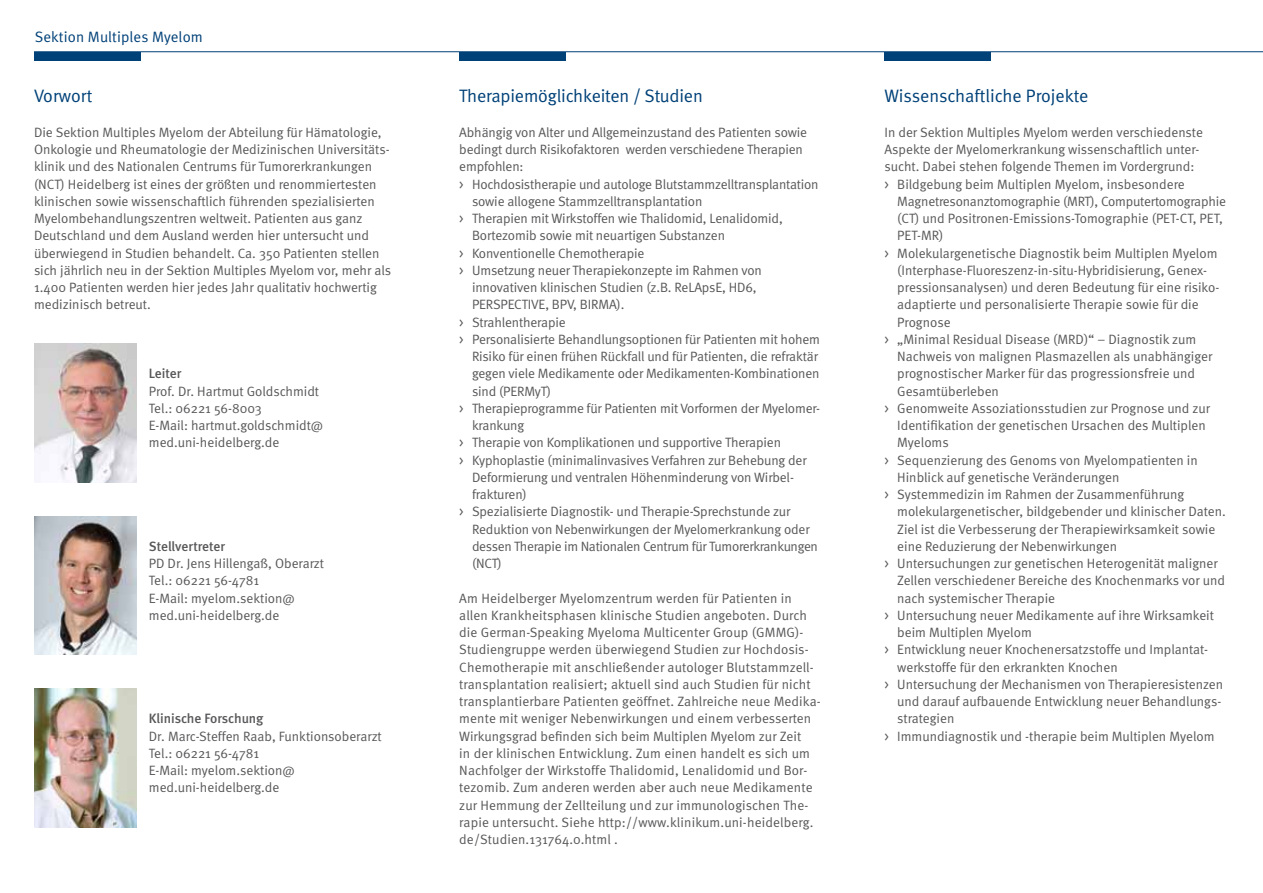
<style>
.page{position:relative;width:1263px;height:893px;background:#fff}
.page>*{position:absolute;margin:0;border:0;box-sizing:border-box;transform-origin:0 0}
.t1{font:18px "Meta Normal";letter-spacing:-.01em;color:#004178}
.t2{font:15px "Meta Normal";letter-spacing:.01em;color:#004178}
.t3{font:13.5px/17.2px "Meta Normal";color:#58585a}
.t4{font:13.5px "Meta Normal";letter-spacing:-.02em;color:#58585a}
.t5{font:500 13.5px "Meta";color:#58585a}
</style>
<div class="page">
<hr style="left:34px;top:51px;width:1229px;height:1px;background:#004178">
<div style="left:34px;top:52px;width:106px;height:8px;background:#004178"></div>
<div style="left:459px;top:52px;width:107px;height:8px;background:#004178"></div>
<div style="left:884px;top:52px;width:107px;height:8px;background:#004178"></div>
<img style="left:34px;top:344px;width:102px;height:138px">
<img style="left:34px;top:516px;width:102px;height:139px">
<img style="left:34px;top:689px;width:102px;height:138px">
<p class="t2" style="left:35px;top:28px;width:170px">Sektion Multiples Myelom</p>
<h1 class="t1" style="left:34px;top:86px;width:60px">Vorwort</h1>
<p class="t3" style="left:34px;top:123px;width:359px">Die Sektion Multiples Myelom der Abteilung für Hämatologie, Onkologie und Rheumatologie der Medizinischen Universitäts&shy;klinik und des Nationalen Centrums für Tumorerkrankungen (NCT) Heidelberg ist eines der größten und renommiertesten klinischen sowie wissenschaftlich führenden spezialisierten Myelombehandlungszentren weltweit. Patienten aus ganz Deutschland und dem Ausland werden hier untersucht und überwiegend in Studien behandelt. Ca. 350 Patienten stellen sich jährlich neu in der Sektion Multiples Myelom vor, mehr als 1.400 Patienten werden hier jedes Jahr qualitativ hochwertig medizinisch betreut.</p>
<p class="t5" style="left:149px;top:366px;width:34px">Leiter</p>
<p class="t3" style="left:149px;top:382px;width:176px">Prof. Dr. Hartmut Goldschmidt<br>Tel.: 06221 56-8003<br>E-Mail: hartmut.goldschmidt@ med.uni-heidelberg.de</p>
<p class="t5" style="left:149px;top:538px;width:78px">Stellvertreter</p>
<p class="t3" style="left:149px;top:555px;width:177px">PD Dr. Jens Hillengaß, Oberarzt<br>Tel.: 06221 56-4781<br>E-Mail: myelom.sektion@ med.uni-heidelberg.de</p>
<p class="t5" style="left:149px;top:711px;width:116px">Klinische Forschung</p>
<p class="t3" style="left:149px;top:727px;width:234px">Dr. Marc-Steffen Raab, Funktionsoberarzt<br>Tel.: 06221 56-4781<br>E-Mail: myelom.sektion@ med.uni-heidelberg.de</p>
<h1 class="t1" style="left:459px;top:86px;width:245px">Therapiemöglichkeiten / Studien</h1>
<p class="t3" style="left:459px;top:123px;width:349px">Abhängig von Alter und Allgemeinzustand des Patienten sowie</p>
<p class="t3" style="left:459px;top:141px;width:345px">bedingt durch Risikofaktoren werden verschiedene Therapien</p>
<p class="t3" style="left:459px;top:158px;width:66px">empfohlen:</p>
<p class="t3" style="left:459px;top:175px;width:361px">&gt; Hochdosistherapie und autologe Blutstammzelltransplantation</p>
<p class="t3" style="left:472px;top:192px;width:232px">sowie allogene Stammzelltransplantation</p>
<p class="t3" style="left:459px;top:210px;width:325px">&gt; Therapien mit Wirkstoffen wie Thalidomid, Lenalidomid,</p>
<p class="t3" style="left:472px;top:227px;width:255px">Bortezomib sowie mit neuartigen Substanzen</p>
<p class="t3" style="left:459px;top:244px;width:187px">&gt; Konventionelle Chemotherapie</p>
<p class="t3" style="left:459px;top:261px;width:304px">&gt; Umsetzung neuer Therapiekonzepte im Rahmen von</p>
<p class="t3" style="left:472px;top:279px;width:286px">innovativen klinischen Studien (z.B. ReLApsE, HD6,</p>
<p class="t3" style="left:472px;top:296px;width:154px">PERSPECTIVE, BPV, BIRMA).</p>
<p class="t3" style="left:459px;top:313px;width:108px">&gt; Strahlentherapie</p>
<p class="t3" style="left:459px;top:330px;width:362px">&gt; Personalisierte Behandlungsoptionen für Patienten mit hohem</p>
<p class="t3" style="left:472px;top:348px;width:347px">Risiko für einen frühen Rückfall und für Patienten, die refraktär</p>
<p class="t3" style="left:472px;top:365px;width:349px">gegen viele Medikamente oder Medikamenten-Kombinationen</p>
<p class="t3" style="left:472px;top:382px;width:81px">sind (PERMyT)</p>
<p class="t3" style="left:459px;top:399px;width:362px">&gt; Therapieprogramme für Patienten mit Vorformen der Myelomer-</p>
<p class="t4" style="left:472px;top:418px;width:54px">krankung</p>
<p class="t3" style="left:459px;top:434px;width:323px">&gt; Therapie von Komplikationen und supportive Therapien</p>
<p class="t3" style="left:459px;top:451px;width:349px">&gt; Kyphoplastie (minimalinvasives Verfahren zur Behebung der</p>
<p class="t3" style="left:472px;top:468px;width:323px">Deformierung und ventralen Höhenminderung von Wirbel-</p>
<p class="t3" style="left:472px;top:486px;width:56px">frakturen)</p>
<p class="t3" style="left:459px;top:503px;width:333px">&gt; Spezialisierte Diagnostik- und Therapie-Sprechstunde zur</p>
<p class="t3" style="left:472px;top:520px;width:339px">Reduktion von Nebenwirkungen der Myelomerkrankung oder</p>
<p class="t4" style="left:472px;top:538px;width:347px">dessen Therapie im Nationalen Centrum für Tumorerkrankungen</p>
<p class="t3" style="left:472px;top:555px;width:31px">(NCT)</p>
<p class="t3" style="left:459px;top:589px;width:363px">Am Heidelberger Myelomzentrum werden für Patienten in allen Krankheitsphasen klinische Studien angeboten. Durch die German-Speaking Myeloma Multicenter Group (GMMG)- Studiengruppe werden überwiegend Studien zur Hochdosis-Chemotherapie mit anschließender autologer Blutstammzell&shy;transplantation realisiert; aktuell sind auch Studien für nicht transplantierbare Patienten geöffnet. Zahlreiche neue Medika&shy;mente mit weniger Nebenwirkungen und einem verbesserten Wirkungsgrad befinden sich beim Multiplen Myelom zur Zeit<br>in der klinischen Entwicklung. Zum einen handelt es sich um Nachfolger der Wirkstoffe Thalidomid, Lenalidomid und Bor&shy;tezomib. Zum anderen werden aber auch neue Medikamente zur Hemmung der Zellteilung und zur immunologischen The&shy;rapie untersucht. Siehe http://www.klinikum.uni-heidelberg. de/Studien.131764.0.html .</p>
<h1 class="t1" style="left:884px;top:86px;width:205px">Wissenschaftliche Projekte</h1>
<p class="t3" style="left:884px;top:123px;width:320px">In der Sektion Multiples Myelom werden verschiedenste Aspekte der Myelomerkrankung wissenschaftlich unter&shy;sucht. Dabei stehen folgende Themen im Vordergrund:<br>&gt; Bildgebung beim Multiplen Myelom, insbesondere</p>
<p class="t3" style="left:897px;top:192px;width:330px">Magnetresonanztomographie (MRT), Computertomographie</p>
<p class="t3" style="left:897px;top:210px;width:327px">(CT) und Positronen-Emissions-Tomographie (PET-CT, PET,</p>
<p class="t3" style="left:897px;top:227px;width:48px">PET-MR)</p>
<p class="t3" style="left:884px;top:244px;width:334px">&gt; Molekulargenetische Diagnostik beim Multiplen Myelom</p>
<p class="t3" style="left:897px;top:261px;width:311px">(Interphase-Fluoreszenz-in-situ-Hybridisierung, Genex-</p>
<p class="t3" style="left:897px;top:279px;width:323px">pressionsanalysen) und deren Bedeutung für eine risiko-</p>
<p class="t3" style="left:897px;top:296px;width:303px">adaptierte und personalisierte Therapie sowie für die</p>
<p class="t3" style="left:897px;top:313px;width:55px">Prognose</p>
<p class="t3" style="left:884px;top:330px;width:313px">&gt; „Minimal Residual Disease (MRD)“ – Diagnostik zum</p>
<p class="t3" style="left:897px;top:348px;width:316px">Nachweis von malignen Plasmazellen als unabhängiger</p>
<p class="t3" style="left:897px;top:365px;width:299px">prognostischer Marker für das progressionsfreie und</p>
<p class="t3" style="left:897px;top:382px;width:103px">Gesamtüberleben</p>
<p class="t3" style="left:884px;top:399px;width:327px">&gt; Genomweite Assoziationsstudien zur Prognose und zur</p>
<p class="t3" style="left:897px;top:417px;width:310px">Identifikation der genetischen Ursachen des Multiplen</p>
<p class="t3" style="left:897px;top:434px;width:53px">Myeloms</p>
<p class="t3" style="left:884px;top:451px;width:315px">&gt; Sequenzierung des Genoms von Myelompatienten in</p>
<p class="t3" style="left:897px;top:468px;width:224px">Hinblick auf genetische Veränderungen</p>
<p class="t3" style="left:884px;top:486px;width:301px">&gt; Systemmedizin im Rahmen der Zusammenführung</p>
<p class="t3" style="left:897px;top:503px;width:330px">molekulargenetischer, bildgebender und klinischer Daten.</p>
<p class="t3" style="left:897px;top:520px;width:319px">Ziel ist die Verbesserung der Therapiewirksamkeit sowie</p>
<p class="t3" style="left:897px;top:537px;width:221px">eine Reduzierung der Nebenwirkungen</p>
<p class="t3" style="left:884px;top:555px;width:335px">&gt; Untersuchungen zur genetischen Heterogenität maligner</p>
<p class="t3" style="left:897px;top:572px;width:329px">Zellen verschiedener Bereiche des Knochenmarks vor und</p>
<p class="t3" style="left:897px;top:589px;width:159px">nach systemischer Therapie</p>
<p class="t3" style="left:884px;top:606px;width:331px">&gt; Untersuchung neuer Medikamente auf ihre Wirksamkeit</p>
<p class="t3" style="left:897px;top:624px;width:136px">beim Multiplen Myelom</p>
<p class="t3" style="left:884px;top:641px;width:325px">&gt; Entwicklung neuer Knochenersatzstoffe und Implantat-</p>
<p class="t3" style="left:897px;top:658px;width:222px">werkstoffe für den erkrankten Knochen</p>
<p class="t3" style="left:884px;top:675px;width:340px">&gt; Untersuchung der Mechanismen von Therapieresistenzen</p>
<p class="t3" style="left:897px;top:693px;width:325px">und darauf aufbauende Entwicklung neuer Behandlungs-</p>
<p class="t3" style="left:897px;top:710px;width:59px">strategien</p>
<p class="t3" style="left:884px;top:727px;width:332px">&gt; Immundiagnostik und -therapie beim Multiplen Myelom</p>
</div>
